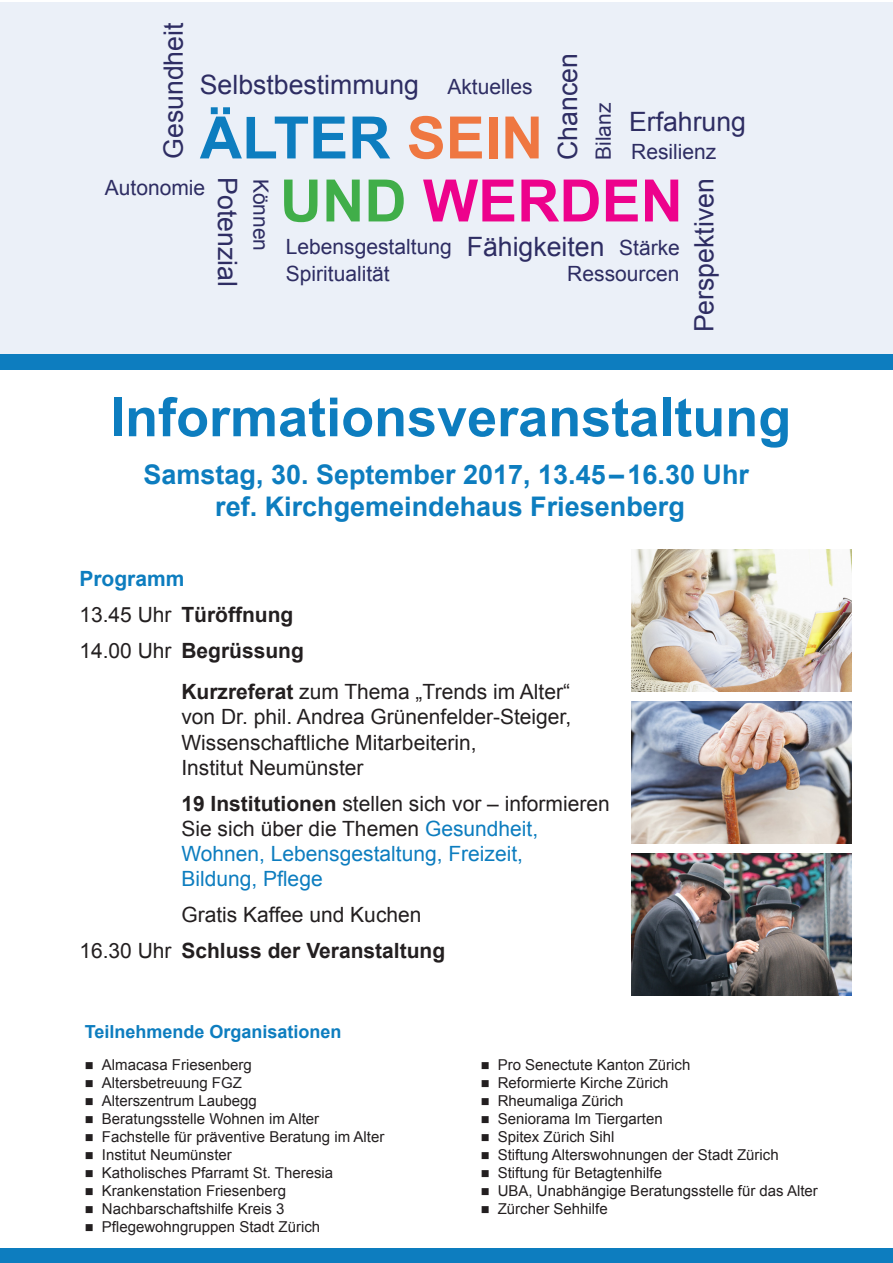
<style>
.page{position:relative;width:893px;height:1263px;background:#fff}
.page>*{position:absolute;margin:0;border:0;box-sizing:border-box;transform-origin:0 0}
.t1{font:700 58.5px "Arial";color:#0d7dbf}
.t2{font:700 58.5px "Arial";color:#ed028c}
.t3{font:700 54px "Arial";color:#0d7dbf}
.t4{font:700 27px "Arial";color:#0d7dbf}
.t5{font:26.7px "Arial";color:#2e2d63}
.t6{font:21px "Arial";color:#231f20}
.t7{font:21px/25.2px "Arial";color:#0d7dbf}
.t8{font:21px "Arial";color:#2e2d63}
.t9{font:700 21px "Arial";color:#231f20}
.t10{font:700 21px "Arial";color:#0d7dbf}
.t11{font:700 18px "Arial";color:#0d7dbf}
.t12{font:15px "Arial";color:#231f20}
.s1{color:#ef7741}
.s2{color:#40ae49}
.s3{font-weight:400}
.s4{font-weight:700}
.s5{font-weight:700;color:#231f20}
.s6{color:#231f20}
</style>
<div class="page">
<div style="left:1px;top:2px;width:892px;height:367px;background:#ebf0f8"></div>
<div style="left:1px;top:354px;width:892px;height:15px;background:#0d7dbf"></div>
<div style="left:0;top:1248px;width:893px;height:15px;background:#0d7dbf"></div>
<img style="left:631px;top:549px;width:220px;height:142px">
<img style="left:631px;top:701px;width:220px;height:142px">
<img style="left:631px;top:853px;width:220px;height:142px">
<p class="t5" style="left:156px;top:159px;width:138px;rotate:-90deg">Gesundheit</p>
<p class="t5" style="left:550px;top:160px;width:108px;rotate:-90deg">Chancen</p>
<p class="t5" style="left:200px;top:68px;width:221px">Selbstbestimmung</p>
<p class="t8" style="left:447px;top:73px;width:87px">Aktuelles</p>
<p class="t8" style="left:590px;top:160px;width:59px;rotate:-90deg">Bilanz</p>
<p class="t1" style="left:200px;top:99px;width:345px">ÄLTER <span class="s1">SEIN</span></p>
<p class="t2" style="left:280px;top:162px;width:404px"><span class="s2">UND</span> WERDEN</p>
<p class="t8" style="left:286px;top:233px;width:167px">Lebensgestaltung</p>
<p class="t5" style="left:629px;top:104px;width:119px">Erfahrung</p>
<p class="t8" style="left:631px;top:138px;width:87px">Resilienz</p>
<p class="t5" style="left:245px;top:177px;width:111px;rotate:90deg">Potenzial</p>
<p class="t8" style="left:105px;top:174px;width:102px">Autonomie</p>
<p class="t8" style="left:275px;top:178px;width:74px;rotate:90deg">Können</p>
<p class="t5" style="left:687px;top:332px;width:156px;rotate:-90deg">Perspektiven</p>
<p class="t5" style="left:467px;top:229px;width:139px">Fähigkeiten</p>
<p class="t8" style="left:619px;top:234px;width:62px">Stärke</p>
<p class="t8" style="left:286px;top:260px;width:105px">Spiritualität</p>
<p class="t8" style="left:567px;top:260px;width:114px">Ressourcen</p>
<p class="t3" style="left:110px;top:381px;width:683px">Informationsveranstaltung</p>
<p class="t4" style="left:143px;top:456px;width:607px">Samstag, 30. September 2017, 13.45–16.30 Uhr</p>
<p class="t4" style="left:215px;top:489px;width:471px">ref. Kirchgemeindehaus Friesenberg</p>
<p class="t10" style="left:79px;top:564px;width:107px">Programm</p>
<p class="t9" style="left:79px;top:600px;width:216px"><span class="s3">13.45 Uhr</span> Türöffnung</p>
<p class="t9" style="left:79px;top:636px;width:226px"><span class="s3">14.00 Uhr</span> Begrüssung</p>
<p class="t6" style="left:181px;top:678px;width:390px"><span class="s4">Kurzreferat</span> zum Thema „Trends im Alter“</p>
<p class="t6" style="left:181px;top:703px;width:391px">von Dr. phil. Andrea Grünenfelder-Steiger,</p>
<p class="t6" style="left:181px;top:728px;width:297px">Wissenschaftliche Mitarbeiterin,</p>
<p class="t6" style="left:181px;top:754px;width:184px">Institut Neumünster</p>
<p class="t7" style="left:181px;top:791px;width:430px"><span class="s5">19 Institutionen</span> <span class="s6">stellen sich vor – informieren Sie sich über die Themen</span> Gesundheit, Wohnen, Lebensgestaltung, Freizeit,<br>Bildung, Pflege</p>
<p class="t6" style="left:181px;top:901px;width:242px">Gratis Kaffee und Kuchen</p>
<p class="t9" style="left:79px;top:937px;width:367px"><span class="s3">16.30 Uhr</span> Schluss der Veranstaltung</p>
<p class="t11" style="left:85px;top:1020px;width:258px">Teilnehmende Organisationen</p>
<p class="t12" style="left:85px;top:1055px;width:169px">■ Almacasa Friesenberg</p>
<p class="t12" style="left:85px;top:1073px;width:159px">■ Altersbetreuung FGZ</p>
<p class="t12" style="left:85px;top:1091px;width:174px">■ Alterszentrum Laubegg</p>
<p class="t12" style="left:85px;top:1109px;width:236px">■ Beratungsstelle Wohnen im Alter</p>
<p class="t12" style="left:85px;top:1127px;width:301px">■ Fachstelle für präventive Beratung im Alter</p>
<p class="t12" style="left:85px;top:1145px;width:149px">■ Institut Neumünster</p>
<p class="t12" style="left:85px;top:1163px;width:250px">■ Katholisches Pfarramt St. Theresia</p>
<p class="t12" style="left:85px;top:1181px;width:203px">■ Krankenstation Friesenberg</p>
<p class="t12" style="left:85px;top:1199px;width:201px">■ Nachbarschaftshilfe Kreis 3</p>
<p class="t12" style="left:85px;top:1217px;width:237px">■ Pflegewohngruppen Stadt Zürich</p>
<p class="t12" style="left:481px;top:1055px;width:211px">■ Pro Senectute Kanton Zürich</p>
<p class="t12" style="left:481px;top:1073px;width:189px">■ Reformierte Kirche Zürich</p>
<p class="t12" style="left:481px;top:1091px;width:144px">■ Rheumaliga Zürich</p>
<p class="t12" style="left:481px;top:1109px;width:184px">■ Seniorama Im Tiergarten</p>
<p class="t12" style="left:481px;top:1127px;width:135px">■ Spitex Zürich Sihl</p>
<p class="t12" style="left:481px;top:1145px;width:300px">■ Stiftung Alterswohnungen der Stadt Zürich</p>
<p class="t12" style="left:481px;top:1163px;width:183px">■ Stiftung für Betagtenhilfe</p>
<p class="t12" style="left:481px;top:1181px;width:339px">■ UBA, Unabhängige Beratungsstelle für das Alter</p>
<p class="t12" style="left:481px;top:1199px;width:129px">■ Zürcher Sehhilfe</p>
</div>
